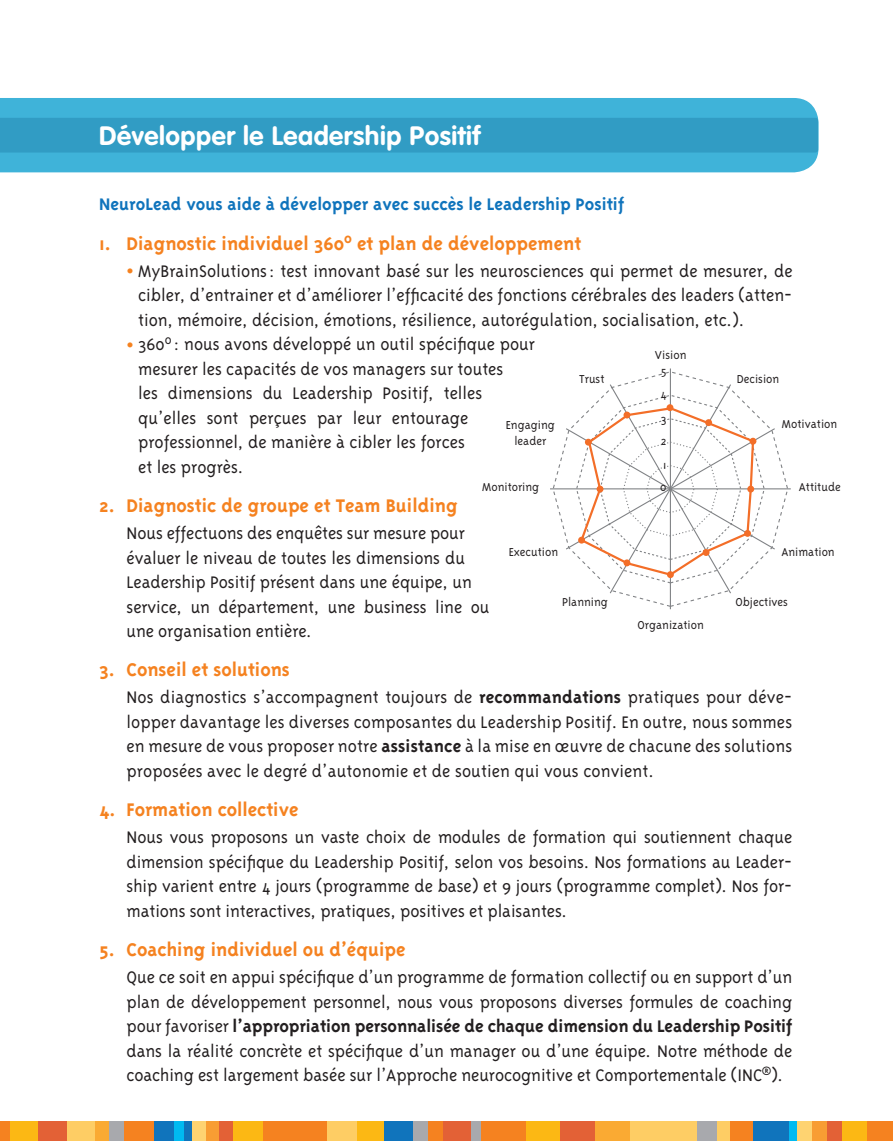
<style>
.page{position:relative;width:893px;height:1141px;background:#fff}
.page>*{position:absolute;margin:0;border:0;box-sizing:border-box;transform-origin:0 0}
.titre_2{font:700 26.25px "VAG Rounded";letter-spacing:.02em;color:#fff}
.titre_3{font:700 21px "Triplex";color:#f58220}
.body{font:300 19.25px/24.5px "Triplex";color:#231f20;text-align:justify}
.body-2{font:700 19.25px "Triplex";color:#1074bc}
.t1{font:300 13.3px/23.6px "Triplex";color:#231f20;text-align:center}
.s1{font-weight:700;font-size:22.75px;color:#f58220}
.s2{font-weight:700}
</style>
<div class="page">
<div style="left:0;top:1121px;width:893px;height:20px;background:#f58220"></div>
<div style="left:10px;top:1121px;width:30px;height:20px;background:#fcb814"></div>
<div style="left:356px;top:1121px;width:30px;height:20px;background:#fcb814"></div>
<div style="left:38px;top:1121px;width:30px;height:20px;background:#e36136"></div>
<div style="left:67px;top:1121px;width:30px;height:20px;background:#fecd64"></div>
<div style="left:327px;top:1121px;width:30px;height:20px;background:#fecd64"></div>
<div style="left:95px;top:1121px;width:15px;height:20px;background:#faaa33"></div>
<div style="left:384px;top:1121px;width:30px;height:20px;background:#1074bc"></div>
<div style="left:109px;top:1121px;width:15px;height:20px;background:#a8a9ad"></div>
<div style="left:154px;top:1121px;width:39px;height:20px;background:#1074bc"></div>
<div style="left:192px;top:1121px;width:15px;height:20px;background:#fed371"></div>
<div style="left:174px;top:1121px;width:10px;height:20px;background:#00baf1"></div>
<div style="left:753px;top:1121px;width:39px;height:20px;background:#1074bc"></div>
<div style="left:789px;top:1121px;width:10px;height:20px;background:#00baf1"></div>
<div style="left:206px;top:1121px;width:15px;height:20px;background:#f89d33"></div>
<div style="left:220px;top:1121px;width:14px;height:20px;background:#e36136"></div>
<div style="left:233px;top:1121px;width:30px;height:20px;background:#fcb814"></div>
<div style="left:797px;top:1121px;width:30px;height:20px;background:#fed371"></div>
<div style="left:812px;top:1121px;width:30px;height:20px;background:#f89d33"></div>
<div style="left:827px;top:1121px;width:30px;height:20px;background:#e36136"></div>
<div style="left:842px;top:1121px;width:25px;height:20px;background:#fcb814"></div>
<div style="left:413px;top:1121px;width:15px;height:20px;background:#a8a9ad"></div>
<div style="left:443px;top:1121px;width:29px;height:20px;background:#e36136"></div>
<div style="left:471px;top:1121px;width:10px;height:20px;background:#a8a9ad"></div>
<div style="left:526px;top:1121px;width:40px;height:20px;background:#fcb814"></div>
<div style="left:561px;top:1121px;width:49px;height:20px;background:#e36136"></div>
<div style="left:595px;top:1121px;width:40px;height:20px;background:#faaa33"></div>
<div style="left:630px;top:1121px;width:99px;height:20px;background:#fecd64"></div>
<div style="left:697px;top:1121px;width:20px;height:20px;background:#a8a9ad"></div>
<hr style="left:550px;top:488px;width:241px;height:1px;background:#808285">
<hr style="left:670px;top:368px;width:1px;height:241px;background:#808285">
<svg style="left:552px;top:371px;width:237px;height:237px"></svg>
<svg style="left:565px;top:383px;width:211px;height:212px"></svg>
<div style="left:585px;top:439px;width:7px;height:7px;background:#f36e28;border-radius:50%"></div>
<div style="left:623px;top:412px;width:7px;height:6px;background:#f36e28;border-radius:50%"></div>
<div style="left:666px;top:404px;width:7px;height:7px;background:#f36e28;border-radius:50%"></div>
<div style="left:705px;top:419px;width:7px;height:7px;background:#f36e28;border-radius:50%"></div>
<div style="left:749px;top:438px;width:7px;height:7px;background:#f36e28;border-radius:50%"></div>
<div style="left:747px;top:486px;width:7px;height:7px;background:#f36e28;border-radius:50%"></div>
<div style="left:744px;top:530px;width:7px;height:7px;background:#f36e28;border-radius:50%"></div>
<div style="left:597px;top:486px;width:6px;height:7px;background:#f36e28;border-radius:50%"></div>
<div style="left:578px;top:537px;width:7px;height:7px;background:#f36e28;border-radius:50%"></div>
<div style="left:623px;top:559px;width:7px;height:7px;background:#f36e28;border-radius:50%"></div>
<div style="left:667px;top:571px;width:7px;height:7px;background:#f36e28;border-radius:50%"></div>
<div style="left:703px;top:549px;width:6px;height:7px;background:#f36e28;border-radius:50%"></div>
<div style="left:0;top:98px;width:819px;height:74px;background:#3fb3d9"></div>
<div style="left:0;top:118px;width:818px;height:35px;background:#319cc4"></div>
<p class="titre_2" style="left:99px;top:120px;width:383px">Développer le Leadership Positif</p>
<p class="body-2" style="left:99px;top:193px;width:526px">NeuroLead vous aide à développer avec succès le Leadership Positif</p>
<p class="titre_3" style="left:99px;top:231px;width:483px">1. Diagnostic individuel 360<sup>0</sup> et plan de développement</p>
<p class="body" style="left:138px;top:258px;width:656px;text-indent:-12px"><span class="s1">•</span> MyBrainSolutions: test innovant basé sur les neurosciences qui permet de mesurer, de cibler, d’entrainer et d’améliorer l’efficacité des fonctions cérébrales des leaders (atten&shy;tion, mémoire, décision, émotions, résilience, autorégulation, socialisation, etc.).</p>
<p class="body" style="left:138px;top:332px;width:398px;text-align:left;text-indent:-12px"><span class="s1">•</span> 360<sup>0</sup> : nous avons développé un outil spécifique pour mesurer les capacités de vos managers sur toutes<br>les dimensions du Leadership Positif, telles qu’elles sont perçues par leur entourage professionnel, de manière à cibler les forces<br>et les progrès.</p>
<p class="titre_3" style="left:99px;top:494px;width:360px">2. Diagnostic de groupe et Team Building</p>
<p class="body" style="left:126px;top:521px;width:364px;text-align:left">Nous effectuons des enquêtes sur mesure pour évaluer le niveau de toutes les dimensions du Leadership Positif présent dans une équipe, un service, un département, une business line ou une organisation entière.</p>
<p class="titre_3" style="left:99px;top:658px;width:192px">3. Conseil et solutions</p>
<p class="body" style="left:126px;top:685px;width:667px">Nos diagnostics s’accompagnent toujours de <span class="s2">recommandations</span> pratiques pour déve&shy;lopper davantage les diverses composantes du Leadership Positif. En outre, nous sommes en mesure de vous proposer notre <span class="s2">assistance</span> à la mise en œuvre de chacune des solutions proposées avec le degré d’autonomie et de soutien qui vous convient.</p>
<p class="titre_3" style="left:99px;top:798px;width:201px">4. Formation collective</p>
<p class="body" style="left:126px;top:825px;width:667px">Nous vous proposons un vaste choix de modules de formation qui soutiennent chaque dimension spécifique du Leadership Positif, selon vos besoins. Nos formations au Leader&shy;ship varient entre 4 jours (programme de base) et 9 jours (programme complet). Nos for&shy;mations sont interactives, pratiques, positives et plaisantes.</p>
<p class="titre_3" style="left:99px;top:938px;width:308px">5. Coaching individuel ou d’équipe</p>
<p class="body" style="left:126px;top:965px;width:667px">Que ce soit en appui spécifique d’un programme de formation collectif ou en support d’un plan de développement personnel, nous vous proposons diverses formules de coaching pour favoriser <span class="s2">l’appropriation personnalisée de chaque dimension du Leadership Positif </span>dans la réalité concrète et spécifique d’un manager ou d’une équipe. Notre méthode de coaching est largement basée sur l’Approche neurocognitive et Comportementale (INC<sup>®</sup>).</p>
<p class="t1" style="left:655px;top:343px;width:33px">Vision</p>
<p class="t1" style="left:660px;top:359px;width:8px;text-align:justify">5<br>4<br>3</p>
<p class="t1" style="left:661px;top:429px;width:7px;text-align:left">2<br>1</p>
<p class="t1" style="left:660px;top:475px;width:8px">0</p>
<p class="t1" style="left:579px;top:367px;width:27px">Trust</p>
<p class="t1" style="left:737px;top:367px;width:44px">Decision</p>
<p class="t1" style="left:782px;top:412px;width:57px">Motivation</p>
<p class="t1" style="left:506px;top:417px;width:51px;line-height:15.9px">Engaging leader</p>
<p class="t1" style="left:799px;top:475px;width:43px">Attitude</p>
<p class="t1" style="left:482px;top:475px;width:59px">Monitoring</p>
<p class="t1" style="left:509px;top:540px;width:51px">Execution</p>
<p class="t1" style="left:781px;top:540px;width:55px">Animation</p>
<p class="t1" style="left:562px;top:590px;width:47px">Planning</p>
<p class="t1" style="left:735px;top:590px;width:54px">Objectives</p>
<p class="t1" style="left:637px;top:613px;width:68px">Organization</p>
</div>
